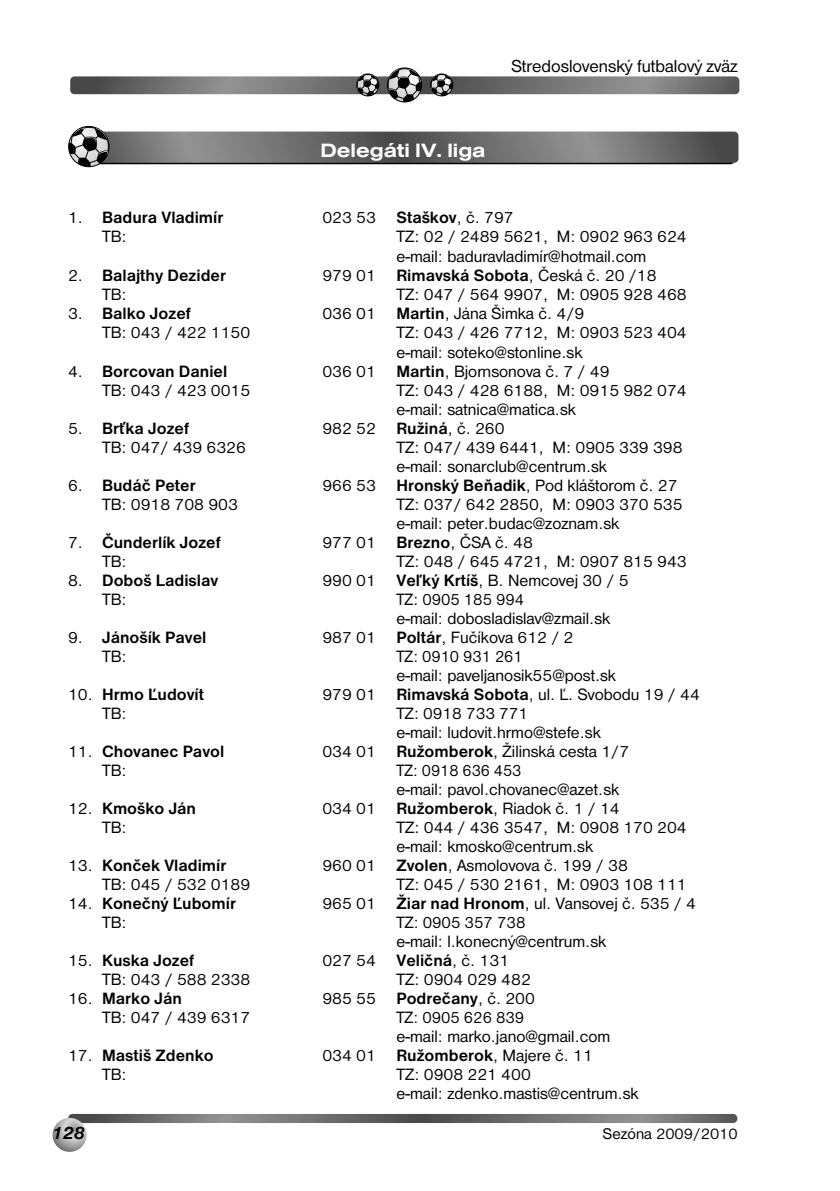
<style>
.page{position:relative;width:840px;height:1191px;background:#fff}
.page>*{position:absolute;margin:0;border:0;box-sizing:border-box;transform-origin:0 0}
.Text_zakladny{font:20px "Nimbus San DEE Bold Exte";color:#fff}
.t1{font:18px "Nimbus San DEE";color:#000}
.t2{font:italic 700 18px "Nimbus San DEE";color:#000}
.Text_zakladny-2{font:17px "Nimbus San DEE";color:#000}
.Text_zakladny-3{font:700 17px "Nimbus San DEE";color:#000}
.Text_zakladny-4{font:17px "Nimbus San DEE";color:#000;scale:.95 1}
.Text_zakladny-5{font:17px "Nimbus San DEE";color:#000;scale:.94 1}
.Text_zakladny-6{font:17px "Nimbus San DEE";color:#000;scale:.93 1}
.Text_zakladny-7{font:17px "Nimbus San DEE";color:#000;scale:.96 1}
.t3{font:16px "Nimbus San DEE";color:#000}
.s1{font-weight:400}
.s2{font-weight:700}
</style>
<div class="page">
<svg style="left:68px;top:1114px;width:669px;height:9px;background:#6e6e6e"></svg>
<svg style="left:53px;top:1117px;width:34px;height:34px"></svg>
<svg style="left:70px;top:76px;width:669px;height:18px;background:#767676"></svg>
<svg style="left:354px;top:67px;width:101px;height:36px"></svg>
<svg style="left:68px;top:125px;width:669px;height:43px"></svg>
<p class="t1" style="left:510px;top:56px;width:228px">Stredoslovenský futbalový zväz</p>
<p class="Text_zakladny" style="left:320px;top:139px;width:167px">Delegáti IV. liga</p>
<p class="Text_zakladny-3" style="left:68px;top:208px;width:157px"><span class="s1">1.</span> Badura Vladimír</p>
<p class="Text_zakladny-2" style="left:322px;top:208px;width:193px">023 53 <span class="s2">Staškov</span>, č. 797</p>
<p class="Text_zakladny-2" style="left:102px;top:227px;width:26px">TB:</p>
<p class="Text_zakladny-2" style="left:396px;top:227px;width:292px">TZ: 02 / 2489 5621, M: 0902 963 624</p>
<p class="Text_zakladny-2" style="left:396px;top:246px;width:251px">e-mail: baduravladimír@hotmail.com</p>
<p class="Text_zakladny-3" style="left:68px;top:265px;width:159px"><span class="s1">2.</span> Balajthy Dezider</p>
<p class="Text_zakladny-2" style="left:322px;top:265px;width:335px">979 01 <span class="s2">Rimavská Sobota</span>, Česká č. 20 /18</p>
<p class="Text_zakladny-2" style="left:102px;top:285px;width:26px">TB:</p>
<p class="Text_zakladny-2" style="left:396px;top:285px;width:292px">TZ: 047 / 564 9907, M: 0905 928 468</p>
<p class="Text_zakladny-3" style="left:68px;top:304px;width:124px"><span class="s1">3.</span> Balko Jozef</p>
<p class="Text_zakladny-2" style="left:322px;top:304px;width:263px">036 01 <span class="s2">Martin</span>, Jána Šimka č. 4/9</p>
<p class="Text_zakladny-2" style="left:102px;top:323px;width:149px">TB: 043 / 422 1150</p>
<p class="Text_zakladny-2" style="left:396px;top:323px;width:292px">TZ: 043 / 426 7712, M: 0903 523 404</p>
<p class="Text_zakladny-2" style="left:396px;top:342px;width:187px">e-mail: soteko@stonline.sk</p>
<p class="Text_zakladny-3" style="left:68px;top:361px;width:161px"><span class="s1">4.</span> Borcovan Daniel</p>
<p class="Text_zakladny-2" style="left:322px;top:361px;width:288px">036 01 <span class="s2">Martin</span>, Bjornsonova č. 7 / 49</p>
<p class="Text_zakladny-2" style="left:102px;top:381px;width:149px">TB: 043 / 423 0015</p>
<p class="Text_zakladny-2" style="left:396px;top:381px;width:292px">TZ: 043 / 428 6188, M: 0915 982 074</p>
<p class="Text_zakladny-2" style="left:396px;top:400px;width:181px">e-mail: satnica@matica.sk</p>
<p class="Text_zakladny-3" style="left:68px;top:419px;width:122px"><span class="s1">5.</span> Brťka Jozef</p>
<p class="Text_zakladny-2" style="left:322px;top:419px;width:184px">982 52 <span class="s2">Ružiná</span>, č. 260</p>
<p class="Text_zakladny-2" style="left:102px;top:438px;width:145px">TB: 047/ 439 6326</p>
<p class="Text_zakladny-2" style="left:396px;top:438px;width:287px">TZ: 047/ 439 6441, M: 0905 339 398</p>
<p class="Text_zakladny-2" style="left:396px;top:457px;width:212px">e-mail: sonarclub@centrum.sk</p>
<p class="Text_zakladny-3" style="left:68px;top:476px;width:129px"><span class="s1">6.</span> Budáč Peter</p>
<p class="Text_zakladny-2" style="left:322px;top:476px;width:356px">966 53 <span class="s2">Hronský Beňadik</span>, Pod kláštorom č. 27</p>
<p class="Text_zakladny-2" style="left:102px;top:495px;width:137px">TB: 0918 708 903</p>
<p class="Text_zakladny-2" style="left:396px;top:495px;width:287px">TZ: 037/ 642 2850, M: 0903 370 535</p>
<p class="Text_zakladny-2" style="left:396px;top:514px;width:224px">e-mail: peter.budac@zoznam.sk</p>
<p class="Text_zakladny-3" style="left:68px;top:533px;width:154px"><span class="s1">7.</span> Čunderlík Jozef</p>
<p class="Text_zakladny-2" style="left:322px;top:533px;width:212px">977 01 <span class="s2">Brezno</span>, ČSA č. 48</p>
<p class="Text_zakladny-2" style="left:102px;top:552px;width:26px">TB:</p>
<p class="Text_zakladny-2" style="left:396px;top:552px;width:292px">TZ: 048 / 645 4721, M: 0907 815 943</p>
<p class="Text_zakladny-3" style="left:68px;top:571px;width:151px"><span class="s1">8.</span> Doboš Ladislav</p>
<p class="Text_zakladny-2" style="left:322px;top:571px;width:307px">990 01 <span class="s2">Veľký Krtíš</span>, B. Nemcovej 30 / 5</p>
<p class="Text_zakladny-2" style="left:102px;top:590px;width:26px">TB:</p>
<p class="Text_zakladny-4" style="left:396px;top:590px;width:136px">TZ: 0905 185 994</p>
<p class="Text_zakladny-2" style="left:396px;top:609px;width:215px">e-mail: dobosladislav@zmail.sk</p>
<p class="Text_zakladny-3" style="left:68px;top:628px;width:140px"><span class="s1">9.</span> Jánošík Pavel</p>
<p class="Text_zakladny-2" style="left:322px;top:628px;width:252px">987 01 <span class="s2">Poltár</span>, Fučíkova 612 / 2</p>
<p class="Text_zakladny-2" style="left:102px;top:647px;width:26px">TB:</p>
<p class="Text_zakladny-5" style="left:396px;top:647px;width:136px">TZ: 0910 931 261</p>
<p class="Text_zakladny-2" style="left:396px;top:666px;width:221px">e-mail: paveljanosik55@post.sk</p>
<p class="Text_zakladny-3" style="left:68px;top:685px;width:137px"><span class="s1">10.</span> Hrmo Ľudovít</p>
<p class="Text_zakladny-2" style="left:322px;top:685px;width:379px">979 01 <span class="s2">Rimavská Sobota</span>, ul. Ľ. Svobodu 19 / 44</p>
<p class="Text_zakladny-2" style="left:102px;top:704px;width:26px">TB:</p>
<p class="Text_zakladny-2" style="left:396px;top:704px;width:133px">TZ: 0918 733 771</p>
<p class="Text_zakladny-2" style="left:396px;top:723px;width:206px">e-mail: ludovit.hrmo@stefe.sk</p>
<p class="Text_zakladny-3" style="left:68px;top:742px;width:157px"><span class="s1">11.</span> Chovanec Pavol</p>
<p class="Text_zakladny-2" style="left:322px;top:742px;width:308px">034 01 <span class="s2">Ružomberok</span>, Žilinská cesta 1/7</p>
<p class="Text_zakladny-2" style="left:102px;top:761px;width:26px">TB:</p>
<p class="Text_zakladny-6" style="left:396px;top:761px;width:136px">TZ: 0918 636 453</p>
<p class="Text_zakladny-2" style="left:396px;top:780px;width:224px">e-mail: pavol.chovanec@azet.sk</p>
<p class="Text_zakladny-3" style="left:68px;top:799px;width:129px"><span class="s1">12.</span> Kmoško Ján</p>
<p class="Text_zakladny-2" style="left:322px;top:799px;width:299px">034 01 <span class="s2">Ružomberok</span>, Riadok č. 1 / 14</p>
<p class="Text_zakladny-2" style="left:102px;top:818px;width:26px">TB:</p>
<p class="Text_zakladny-2" style="left:396px;top:818px;width:292px">TZ: 044 / 436 3547, M: 0908 170 204</p>
<p class="Text_zakladny-2" style="left:396px;top:837px;width:198px">e-mail: kmosko@centrum.sk</p>
<p class="Text_zakladny-3" style="left:68px;top:856px;width:160px"><span class="s1">13.</span> Konček Vladimír</p>
<p class="Text_zakladny-2" style="left:322px;top:856px;width:307px">960 01 <span class="s2">Zvolen</span>, Asmolovova č. 199 / 38</p>
<p class="Text_zakladny-2" style="left:102px;top:875px;width:149px">TB: 045 / 532 0189</p>
<p class="Text_zakladny-2" style="left:396px;top:875px;width:292px">TZ: 045 / 530 2161, M: 0903 108 111</p>
<p class="Text_zakladny-3" style="left:68px;top:894px;width:169px"><span class="s1">14.</span> Konečný Ľubomír</p>
<p class="Text_zakladny-2" style="left:322px;top:894px;width:375px">965 01 <span class="s2">Žiar nad Hronom</span>, ul. Vansovej č. 535 / 4</p>
<p class="Text_zakladny-2" style="left:102px;top:913px;width:26px">TB:</p>
<p class="Text_zakladny-7" style="left:396px;top:913px;width:136px">TZ: 0905 357 738</p>
<p class="Text_zakladny-2" style="left:396px;top:932px;width:211px">e-mail: l.konecný@centrum.sk</p>
<p class="Text_zakladny-3" style="left:68px;top:951px;width:128px"><span class="s1">15.</span> Kuska Jozef</p>
<p class="Text_zakladny-2" style="left:322px;top:951px;width:188px">027 54 <span class="s2">Veličná</span>, č. 131</p>
<p class="Text_zakladny-2" style="left:102px;top:970px;width:149px">TB: 043 / 588 2338</p>
<p class="Text_zakladny-2" style="left:396px;top:970px;width:136px">TZ: 0904 029 482</p>
<p class="Text_zakladny-3" style="left:68px;top:989px;width:115px"><span class="s1">16.</span> Marko Ján</p>
<p class="Text_zakladny-2" style="left:322px;top:989px;width:214px">985 55 <span class="s2">Podrečany</span>, č. 200</p>
<p class="Text_zakladny-2" style="left:102px;top:1008px;width:149px">TB: 047 / 439 6317</p>
<p class="Text_zakladny-4" style="left:396px;top:1008px;width:136px">TZ: 0905 626 839</p>
<p class="Text_zakladny-2" style="left:396px;top:1027px;width:215px">e-mail: marko.jano@gmail.com</p>
<p class="Text_zakladny-3" style="left:68px;top:1046px;width:147px"><span class="s1">17.</span> Mastiš Zdenko</p>
<p class="Text_zakladny-2" style="left:322px;top:1046px;width:272px">034 01 <span class="s2">Ružomberok</span>, Majere č. 11</p>
<p class="Text_zakladny-2" style="left:102px;top:1065px;width:26px">TB:</p>
<p class="Text_zakladny-2" style="left:396px;top:1065px;width:136px">TZ: 0908 221 400</p>
<p class="Text_zakladny-2" style="left:396px;top:1084px;width:244px">e-mail: zdenko.mastis@centrum.sk</p>
<p class="t2" style="left:52px;top:1123px;width:35px">128</p>
<p class="t3" style="left:602px;top:1125px;width:137px">Sezóna 2009/2010</p>
</div>
